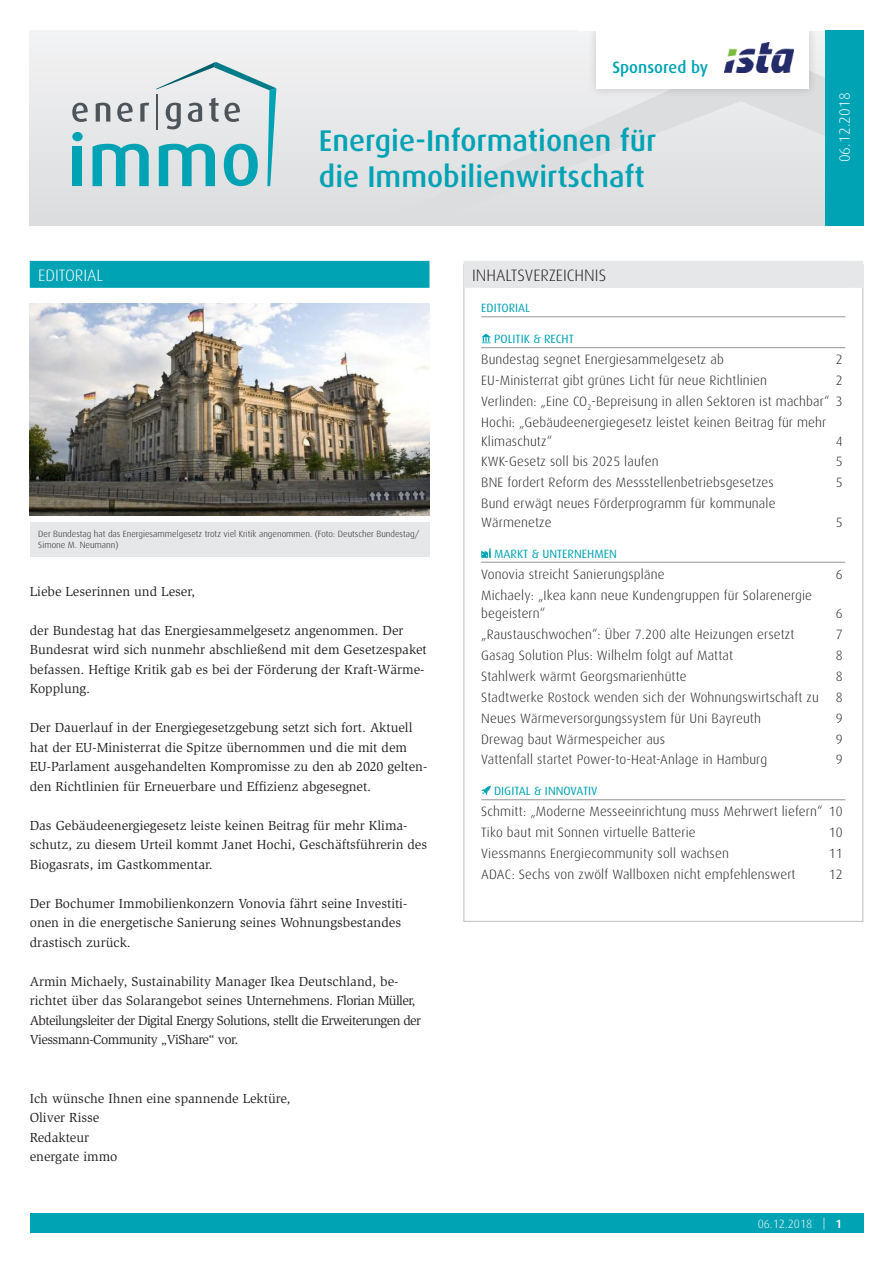
<style>
.page{position:relative;width:893px;height:1263px;background:#fff}
.page>*{position:absolute;margin:0;border:0;box-sizing:border-box;transform-origin:0 0}
.Fließtext{font:500 30px/36px "Dax";color:#00a3b4}
.Inhaltsverzeichnis_Ü{font:300 16.5px "Dax";color:#231f20}
.Inhaltsverz__Rubrik{font:500 16.5px "Dax";letter-spacing:.005em;color:#00a3b4}
.Rubrikzeile{font:300 16.5px "Dax";color:#fff}
.t1{font:300 15px "Dax";letter-spacing:.01em;color:#fff}
.t2{font:300 13.5px/18.8px "Dax";letter-spacing:.01em;color:#231f20}
.Fließtext-2{font:13.5px/19.5px "Slimbach";color:#231f20}
.Fließtext-3{font:13.5px/19.5px "Slimbach";letter-spacing:-.04em;color:#231f20}
.t3{font:12px "Dax";color:#00a3b4}
.t4{font:300 12px "Dax";color:#fff}
.Bildunterschrift{font:300 9px/10.8px "Dax";color:#231f20}
.s1{font-weight:500}
</style>
<div class="page">
<div style="left:30px;top:1214px;width:833px;height:19px;background:#00a3b4"></div>
<hr style="left:481px;top:317px;width:364px;height:1px;background:#939598">
<hr style="left:481px;top:347px;width:364px;height:1px;background:#939598">
<hr style="left:481px;top:562px;width:364px;height:1px;background:#939598">
<hr style="left:481px;top:799px;width:364px;height:1px;background:#939598">
<svg style="left:481px;top:334px;width:10px;height:9px"></svg>
<svg style="left:481px;top:548px;width:10px;height:10px"></svg>
<svg style="left:481px;top:786px;width:10px;height:9px"></svg>
<div style="left:463px;top:261px;width:400px;height:27px;background:#e6e7e9"></div>
<img style="left:30px;top:303px;width:399px;height:212px">
<div style="left:30px;top:522px;width:399px;height:35px;background:#e6e7e9"></div>
<div style="left:825px;top:30px;width:38px;height:195px;background:#00a3b4"></div>
<div style="left:30px;top:30px;width:795px;height:195px;background:linear-gradient(to bottom,#f3f3f4,#d9dcde)"></div>
<svg style="left:371px;top:75px;width:454px;height:150px;background:#e1e2e4"></svg>
<div style="left:73px;top:147px;width:9px;height:39px;background:#00a3b4"></div>
<div style="left:72px;top:132px;width:11px;height:9px;background:#00a3b4;border-radius:50%"></div>
<svg style="left:93px;top:144px;width:56px;height:42px;background:#66bfca"></svg>
<svg style="left:72px;top:103px;width:16px;height:19px"></svg>
<svg style="left:96px;top:103px;width:14px;height:19px"></svg>
<svg style="left:117px;top:103px;width:16px;height:19px"></svg>
<svg style="left:140px;top:103px;width:9px;height:19px"></svg>
<svg style="left:156px;top:62px;width:120px;height:124px;background:#b1d1d6"></svg>
<div style="left:30px;top:261px;width:399px;height:27px;background:#00a3b4"></div>
<div style="left:587px;top:21px;width:231px;height:77px;background:#231f20;opacity:.2"></div>
<div style="left:596px;top:30px;width:213px;height:59px;background:#fff"></div>
<img style="left:725px;top:43px;width:68px;height:30px">
<hr style="left:596px;top:30px;width:213px;height:1px;background:#f2f3f4">
<div style="left:578px;top:0;width:247px;height:30px;background:#fff"></div>
<p class="Rubrikzeile" style="left:38px;top:265px;width:66px">EDITORIAL</p>
<p class="Inhaltsverz__Rubrik" style="left:612px;top:57px;width:97px">Sponsored by</p>
<p class="Fließtext" style="left:319px;top:123px;width:339px">Energie-Informationen für die Immobilienwirtschaft</p>
<p class="t1" style="left:836px;top:162px;width:71px;rotate:-90deg">06.12.2018</p>
<p class="Inhaltsverzeichnis_Ü" style="left:490px;top:265px;width:136px">INHALTSVERZEICHNIS</p>
<p class="t3" style="left:481px;top:301px;width:50px">EDITORIAL</p>
<p class="t3" style="left:494px;top:332px;width:81px">POLITIK &amp; RECHT</p>
<p class="t2" style="left:481px;top:350px;width:244px">Bundestag segnet Energiesammelgesetz ab</p>
<p class="t2" style="left:836px;top:350px;width:8px">2</p>
<p class="t2" style="left:481px;top:371px;width:287px">EU-Ministerrat gibt grünes Licht für neue Richtlinien</p>
<p class="t2" style="left:836px;top:371px;width:8px">2</p>
<p class="t2" style="left:481px;top:392px;width:363px">Verlinden: „Eine CO<sub>2</sub>-Bepreisung in allen Sektoren ist machbar“ 3</p>
<p class="t2" style="left:481px;top:413px;width:347px">Hochi: „Gebäudeenergiegesetz leistet keinen Beitrag für mehr<br>Klimaschutz“</p>
<p class="Inhaltsverzeichnis_Ü" style="left:472px;top:265px;width:136px">INHALTSVERZEICHNIS</p>
<p class="t2" style="left:836px;top:432px;width:8px">4</p>
<p class="t2" style="left:481px;top:452px;width:179px">KWK-Gesetz soll bis 2025 laufen</p>
<p class="t2" style="left:836px;top:452px;width:8px">5</p>
<p class="t2" style="left:481px;top:473px;width:294px">BNE fordert Reform des Messstellenbetriebsgesetzes</p>
<p class="t2" style="left:836px;top:473px;width:8px">5</p>
<p class="t2" style="left:481px;top:494px;width:296px">Bund erwägt neues Förderprogramm für kommunale<br>Wärmenetze</p>
<p class="t2" style="left:836px;top:513px;width:8px">5</p>
<p class="Bildunterschrift" style="left:38px;top:529px;width:383px">Der Bundestag hat das Energiesammelgesetz trotz viel Kritik angenommen. (Foto: Deutscher Bundestag/<br>Simone M. Neumann)</p>
<p class="Fließtext-2" style="left:30px;top:581px;width:167px">Liebe Leserinnen und Leser,</p>
<p class="Fließtext-2" style="left:30px;top:620px;width:398px">der Bundestag hat das Energiesammelgesetz angenommen. Der Bundesrat wird sich nunmehr abschließend mit dem Gesetzespaket befassen. Heftige Kritik gab es bei der Förderung der Kraft-Wärme-Kopplung.</p>
<p class="Fließtext-2" style="left:30px;top:718px;width:399px">Der Dauerlauf in der Energiegesetzgebung setzt sich fort. Aktuell hat der EU-Ministerrat die Spitze übernommen und die mit dem EU-Parlament ausgehandelten Kompromisse zu den ab 2020 gelten&shy;den Richtlinien für Erneuerbare und Effizienz abgesegnet.</p>
<p class="Fließtext-2" style="left:30px;top:815px;width:399px">Das Gebäudeenergiegesetz leiste keinen Beitrag für mehr Klima&shy;schutz, zu diesem Urteil kommt Janet Hochi, Geschäftsführerin des<br>Biogasrats, im Gastkommentar.</p>
<p class="Fließtext-2" style="left:30px;top:893px;width:379px">Der Bochumer Immobilienkonzern Vonovia fährt seine Investiti&shy;onen in die energetische Sanierung seines Wohnungsbestandes drastisch zurück.</p>
<p class="Fließtext-3" style="left:30px;top:971px;width:393px">Armin Michaely, Sustainability Manager Ikea Deutschland, be&shy;richtet über das Solarangebot seines Unternehmens. Florian Müller, Abteilungsleiter der Digital Energy Solutions, stellt die Erweiterungen der Viessmann-Community „ViShare“ vor.</p>
<p class="Fließtext-2" style="left:30px;top:1088px;width:262px">Ich wünsche Ihnen eine spannende Lektüre,</p>
<p class="Fließtext-2" style="left:30px;top:1108px;width:71px">Oliver Risse</p>
<p class="Fließtext-2" style="left:30px;top:1127px;width:61px">Redakteur</p>
<p class="Fließtext-2" style="left:30px;top:1147px;width:89px">energate immo</p>
<p class="t3" style="left:494px;top:547px;width:124px">MARKT &amp; UNTERNEHMEN</p>
<p class="t2" style="left:481px;top:565px;width:185px">Vonovia streicht Sanierungspläne</p>
<p class="t2" style="left:836px;top:565px;width:8px">6</p>
<p class="t2" style="left:481px;top:586px;width:332px">Michaely: „Ikea kann neue Kundengruppen für Solarenergie begeistern“</p>
<p class="t2" style="left:836px;top:604px;width:8px">6</p>
<p class="t2" style="left:481px;top:625px;width:315px">„Raustauschwochen“: Über 7.200 alte Heizungen ersetzt</p>
<p class="t2" style="left:836px;top:625px;width:8px">7</p>
<p class="t2" style="left:481px;top:646px;width:253px">Gasag Solution Plus: Wilhelm folgt auf Mattat</p>
<p class="t2" style="left:836px;top:646px;width:8px">8</p>
<p class="t2" style="left:481px;top:667px;width:207px">Stahlwerk wärmt Georgsmarienhütte</p>
<p class="t2" style="left:836px;top:667px;width:8px">8</p>
<p class="t2" style="left:481px;top:688px;width:339px">Stadtwerke Rostock wenden sich der Wohnungswirtschaft zu</p>
<p class="t2" style="left:836px;top:688px;width:8px">8</p>
<p class="t2" style="left:481px;top:709px;width:281px">Neues Wärmeversorgungssystem für Uni Bayreuth</p>
<p class="t2" style="left:836px;top:709px;width:8px">9</p>
<p class="t2" style="left:481px;top:730px;width:185px">Drewag baut Wärmespeicher aus</p>
<p class="t2" style="left:836px;top:730px;width:8px">9</p>
<p class="t2" style="left:481px;top:750px;width:287px">Vattenfall startet Power-to-Heat-Anlage in Hamburg</p>
<p class="t2" style="left:836px;top:750px;width:8px">9</p>
<p class="t3" style="left:494px;top:784px;width:105px">DIGITAL &amp; INNOVATIV</p>
<p class="t2" style="left:481px;top:802px;width:363px">Schmitt: „Moderne Messeeinrichtung muss Mehrwert liefern“ 10</p>
<p class="t2" style="left:481px;top:823px;width:216px">Tiko baut mit Sonnen virtuelle Batterie</p>
<p class="t2" style="left:829px;top:823px;width:15px">10</p>
<p class="t2" style="left:481px;top:844px;width:249px">Viessmanns Energiecommunity soll wachsen</p>
<p class="t2" style="left:829px;top:844px;width:15px">11</p>
<p class="t2" style="left:481px;top:865px;width:316px">ADAC: Sechs von zwölf Wallboxen nicht empfehlenswert</p>
<p class="t2" style="left:829px;top:865px;width:15px">12</p>
<p class="t4" style="left:758px;top:1217px;width:86px">06.12.2018 | <span class="s1">1</span></p>
</div>
